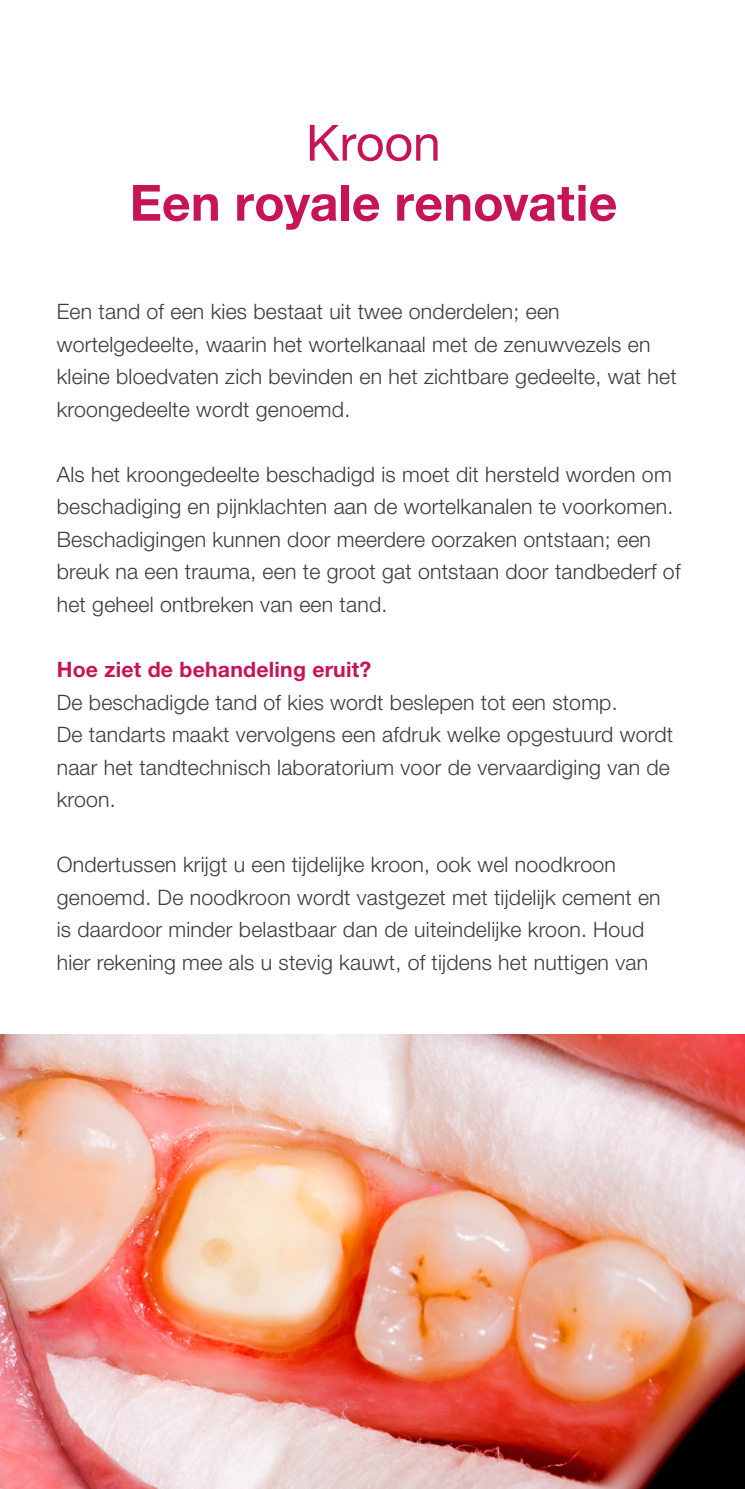
<style>
.page{position:relative;width:745px;height:1489px;background:#fff}
.page>*{position:absolute;margin:0;border:0;box-sizing:border-box;transform-origin:0 0}
.t1{font:700 50px "Helvetica Neue LT Std";letter-spacing:.005em;color:#c71457}
.t2{font:50px "Helvetica Neue LT Std";letter-spacing:-.005em;color:#c71457}
.t3{font:300 21.25px/32.5px "Helvetica Neue LT Std";letter-spacing:.01em;color:#3c3c3b}
.t4{font:700 21.25px "Helvetica Neue LT Std";letter-spacing:.01em;color:#c71457}
</style>
<div class="page">
<img style="left:0;top:1034px;width:744px;height:454px">
<h1 class="t2" style="left:306px;top:113px;width:136px">Kroon</h1>
<h1 class="t1" style="left:129px;top:172px;width:489px">Een royale renovatie</h1>
<p class="t3" style="left:57px;top:295px;width:621px">Een tand of een kies bestaat uit twee onderdelen; een wortelgedeelte, waarin het wortelkanaal met de zenuwvezels en kleine bloedvaten zich bevinden en het zichtbare gedeelte, wat het kroongedeelte wordt genoemd.</p>
<p class="t3" style="left:57px;top:457px;width:625px">Als het kroongedeelte beschadigd is moet dit hersteld worden om beschadiging en pijnklachten aan de wortelkanalen te voorkomen.<br>Beschadigingen kunnen door meerdere oorzaken ontstaan; een breuk na een trauma, een te groot gat ontstaan door tandbederf of het geheel ontbreken van een tand.</p>
<p class="t4" style="left:57px;top:656px;width:316px">Hoe ziet de behandeling eruit?</p>
<p class="t3" style="left:57px;top:685px;width:617px">De beschadigde tand of kies wordt beslepen tot een stomp.<br>De tandarts maakt vervolgens een afdruk welke opgestuurd wordt naar het tandtechnisch laboratorium voor de vervaardiging van de kroon.</p>
<p class="t3" style="left:57px;top:847px;width:605px">Ondertussen krijgt u een tijdelijke kroon, ook wel noodkroon genoemd. De noodkroon wordt vastgezet met tijdelijk cement en is daardoor minder belastbaar dan de uiteindelijke kroon. Houd hier rekening mee als u stevig kauwt, of tijdens het nuttigen van</p>
</div>
